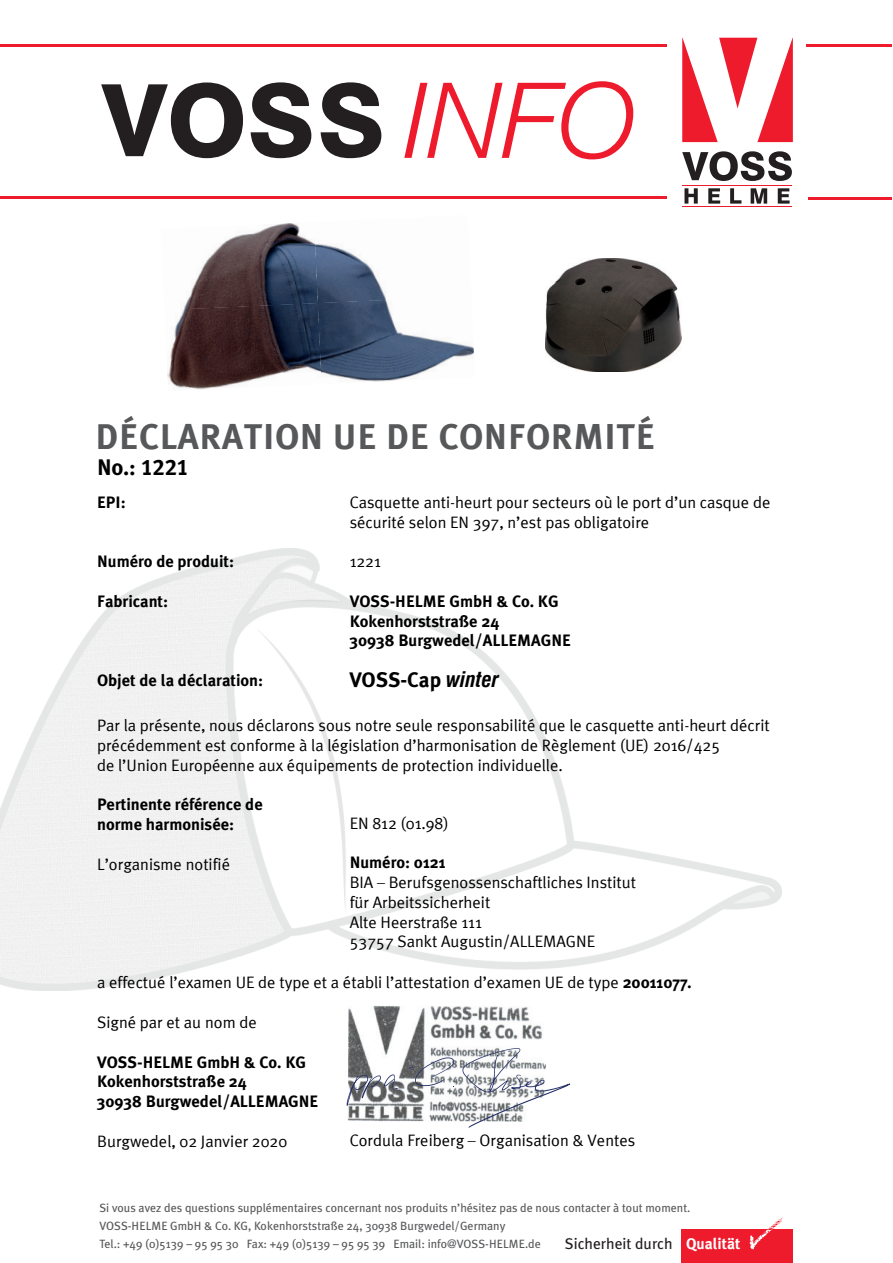
<style>
.page{position:relative;width:893px;height:1263px;background:#fff}
.page>*{position:absolute;margin:0;border:0;box-sizing:border-box;transform-origin:0 0}
.t1{font:italic 300 105.15px "Helvetica Neue LT Com";color:#ee1b2d}
.t2{font:700 36px "Meta Plus";letter-spacing:.02em;color:#57585a}
.t3{font:22.5px "Meta Bold Turk LF";letter-spacing:-.025em;color:#000}
.t4{font:21px "Meta Bold Turk LF";color:#000}
.t5{font:16.5px/19.8px "Meta Plus Normal";color:#000}
.t6{font:700 16.5px/19.8px "Meta Plus";color:#000}
.t7{font:15.6px "Meta Plus";color:#231f20}
.t8{font:12px/18px "Meta Plus";color:#57585a}
.s1{font-family:"Swiss 721 BT";font-weight:700;font-style:italic;font-stretch:condensed}
.s2{font-family:"Meta Plus";font-weight:700}
.s3{font-family:"Meta Plus";font-weight:700;font-style:italic}
.s4{font-weight:700;color:#fff}
</style>
<div class="page">
<img style="left:0;top:548px;width:781px;height:443px">
<img style="left:348px;top:1006px;width:194px;height:116px">
<svg style="left:347px;top:1075px;width:51px;height:31px"></svg>
<svg style="left:409px;top:1057px;width:45px;height:30px"></svg>
<svg style="left:462px;top:1048px;width:108px;height:80px"></svg>
<div style="left:681px;top:1229px;width:111px;height:34px;background:#ee1b2d"></div>
<svg style="left:749px;top:1217px;width:34px;height:33px"></svg>
<img style="left:545px;top:258px;width:136px;height:114px">
<img style="left:318px;top:244px;width:67px;height:52px">
<img style="left:186px;top:223px;width:132px;height:80px">
<img style="left:318px;top:296px;width:156px;height:86px">
<img style="left:167px;top:303px;width:155px;height:87px">
<hr style="left:0;top:45px;width:666px;height:2px;background:#ee1b2d">
<hr style="left:806px;top:44px;width:85px;height:3px;background:#ee1b2d">
<hr style="left:0;top:196px;width:666px;height:3px;background:#ee1b2d">
<hr style="left:808px;top:197px;width:83px;height:3px;background:#ee1b2d">
<svg style="left:101px;top:82px;width:280px;height:76px"></svg>
<svg style="left:682px;top:38px;width:110px;height:104px"></svg>
<svg style="left:682px;top:151px;width:109px;height:30px"></svg>
<svg style="left:684px;top:188px;width:105px;height:16px"></svg>
<hr style="left:682px;top:185px;width:109px;height:1px;background:#ee1b2d">
<hr style="left:682px;top:206px;width:109px;height:1px;background:#ee1b2d">
<h1 class="t1" style="left:404px;top:60px;width:233px">INFO</h1>
<h2 class="t2" style="left:96px;top:416px;width:561px">DÉCLARATION UE DE CONFORMITÉ</h2>
<h3 class="t3" style="left:97px;top:459px;width:93px">No.: 1221</h3>
<p class="t5" style="left:349px;top:493px;width:422px">Casquette anti-heurt pour secteurs où le port d’un casque de sécurité selon EN 397, n’est pas obligatoire</p>
<p class="t5" style="left:349px;top:553px;width:33px">1221</p>
<p class="t6" style="left:349px;top:592px;width:223px">VOSS-HELME GmbH &amp; Co. KG<br>Kokenhorststraße 24<br>30938 Burgwedel/ALLEMAGNE</p>
<p class="t4" style="left:349px;top:672px;width:151px">VOSS-Cap <span class="s1">winter</span></p>
<p class="t6" style="left:97px;top:493px;width:30px">EPI:</p>
<p class="t6" style="left:97px;top:553px;width:138px">Numéro de produit:</p>
<p class="t6" style="left:97px;top:592px;width:72px">Fabricant:</p>
<p class="t6" style="left:97px;top:672px;width:168px">Objet de la déclaration:</p>
<p class="t5" style="left:97px;top:716px;width:674px">Par la présente, nous déclarons sous notre seule responsabilité que le casquette anti-heurt décrit précédemment est conforme à la législation d’harmonisation de Règlement (UE) 2016/425<br>de l’Union Européenne aux équipements de protection individuelle.</p>
<p class="t6" style="left:97px;top:796px;width:167px">Pertinente référence de norme harmonisée:</p>
<p class="t5" style="left:97px;top:855px;width:134px">L’organisme notifié</p>
<p class="t5" style="left:349px;top:814px;width:101px">EN 812 (01.98)</p>
<p class="t6" style="left:349px;top:854px;width:97px">Numéro: 0121</p>
<p class="t5" style="left:349px;top:873px;width:288px">BIA – Berufsgenossenschaftliches Institut für Arbeitssicherheit<br>Alte Heerstraße 111<br>53757 Sankt Augustin/ALLEMAGNE</p>
<p class="t5" style="left:97px;top:974px;width:596px">a effectué l’examen UE de type et a établi l’attestation d’examen UE de type <span class="s2">20011077</span><span class="s3">.</span></p>
<p class="t5" style="left:97px;top:1013px;width:161px">Signé par et au nom de</p>
<p class="t6" style="left:97px;top:1053px;width:223px">VOSS-HELME GmbH &amp; Co. KG<br>Kokenhorststraße 24<br>30938 Burgwedel/ALLEMAGNE</p>
<p class="t5" style="left:97px;top:1132px;width:192px">Burgwedel, 02 Janvier 2020</p>
<p class="t5" style="left:349px;top:1132px;width:287px">Cordula Freiberg – Organisation &amp; Ventes</p>
<p class="t8" style="left:99px;top:1199px;width:592px">Si vous avez des questions supplémentaires concernant nos produits n’hésitez pas de nous contacter à tout moment.<br>VOSS-HELME GmbH &amp; Co. KG, Kokenhorststraße 24, 30938 Burgwedel/Germany<br>Tel.: +49 (0)5139 – 95 95 30 Fax: +49 (0)5139 – 95 95 39 Email: info@VOSS-HELME.de</p>
<p class="t7" style="left:565px;top:1236px;width:177px">Sicherheit durch <span class="s4">Qualität</span></p>
</div>
